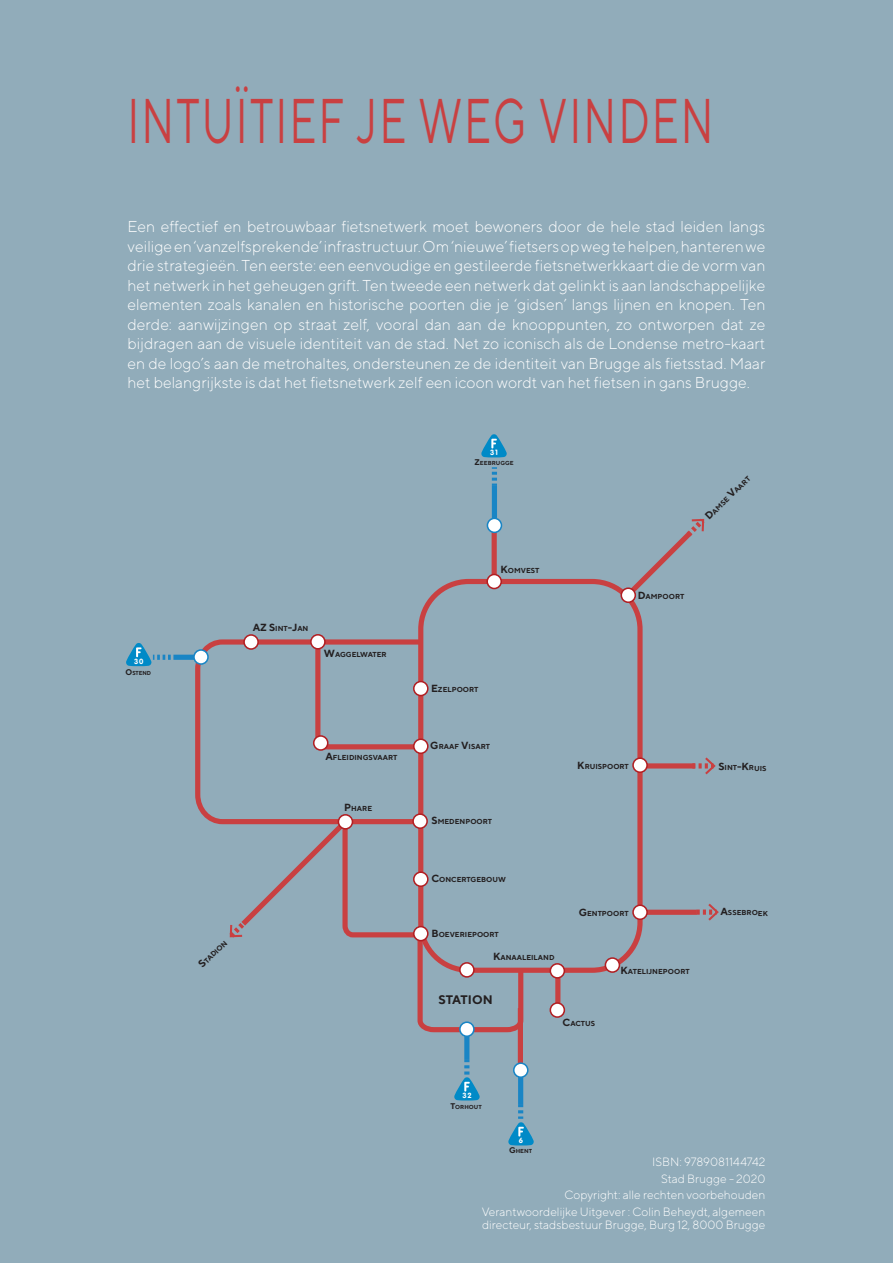
<style>
.page{position:relative;width:893px;height:1263px;background:#91acba}
.page>*{position:absolute;margin:0;border:0;box-sizing:border-box;transform-origin:0 0}
.TITLE_-_INSERT{font:63px "TT Norms";letter-spacing:.05em;color:#c94041;scale:.67 1}
.TITLE_-_INSERT-2{font:300 15.75px/19.5px "TT Norms";color:#fff;text-align:justify}
.t1{font:700 12.45px "TT Norms";letter-spacing:-.01em;color:#231f20}
.t2{font:300 12px/13.5px "TT Norms";color:#fff}
.t3{font:700 10.35px "TT Norms";color:#231f20}
.t4{font:7.5px "VAG Rounded Bold";color:#fff}
.t5{font:700 7.2px "TT Norms";color:#231f20}
.t6{font:700 5.85px "TT Norms";color:#231f20}
.t7{font:700 5.85px "TT Norms";color:#231f20;scale:.96 1}
.s1{font-size:8.25px}
.s2{font-size:7.2px}
.s3{font-size:10.35px}
</style>
<div class="page">
<div style="left:418px;top:579px;width:225px;height:394px;border:5px solid #c94041;border-radius:48px"></div>
<div style="left:555px;top:970px;width:5px;height:40px;background:#c94041"></div>
<div style="left:518px;top:1008px;width:5px;height:58px;background:#c94041"></div>
<svg style="left:697px;top:904px;width:22px;height:16px"></svg>
<div style="left:640px;top:910px;width:57px;height:5px;background:#c94041"></div>
<svg style="left:692px;top:757px;width:24px;height:17px"></svg>
<div style="left:640px;top:763px;width:55px;height:5px;background:#c94041"></div>
<svg style="left:619px;top:513px;width:91px;height:91px;background:#94a5b2"></svg>
<div style="left:492px;top:531px;width:5px;height:50px;background:#c94041"></div>
<svg style="left:193px;top:637px;width:333px;height:398px;background:#94a5b2"></svg>
<div style="left:633px;top:758px;width:14px;height:14px;background:#fff;border-radius:50%"></div>
<div style="left:632px;top:757px;width:16px;height:16px;border:2px solid #b11f23;border-radius:50%"></div>
<div style="left:633px;top:905px;width:14px;height:14px;background:#fff;border-radius:50%"></div>
<div style="left:632px;top:904px;width:16px;height:16px;border:2px solid #b11f23;border-radius:50%"></div>
<div style="left:605px;top:958px;width:14px;height:14px;background:#fff;border-radius:50%"></div>
<div style="left:605px;top:957px;width:15px;height:16px;border:2px solid #b11f23;border-radius:50%"></div>
<div style="left:550px;top:964px;width:14px;height:14px;background:#fff;border-radius:50%"></div>
<div style="left:550px;top:963px;width:15px;height:16px;border:2px solid #b11f23;border-radius:50%"></div>
<div style="left:550px;top:1003px;width:14px;height:14px;background:#fff;border-radius:50%"></div>
<div style="left:550px;top:1002px;width:15px;height:16px;border:2px solid #b11f23;border-radius:50%"></div>
<div style="left:460px;top:963px;width:14px;height:14px;background:#fff;border-radius:50%"></div>
<div style="left:459px;top:962px;width:16px;height:16px;border:2px solid #b11f23;border-radius:50%"></div>
<div style="left:413px;top:814px;width:14px;height:14px;background:#fff;border-radius:50%"></div>
<div style="left:412px;top:813px;width:16px;height:16px;border:2px solid #b11f23;border-radius:50%"></div>
<div style="left:414px;top:872px;width:14px;height:14px;background:#fff;border-radius:50%"></div>
<div style="left:413px;top:871px;width:16px;height:16px;border:2px solid #b11f23;border-radius:50%"></div>
<div style="left:414px;top:927px;width:14px;height:14px;background:#fff;border-radius:50%"></div>
<div style="left:413px;top:926px;width:16px;height:15px;border:2px solid #b11f23;border-radius:50%"></div>
<div style="left:338px;top:815px;width:14px;height:14px;background:#fff;border-radius:50%"></div>
<div style="left:338px;top:814px;width:15px;height:16px;border:2px solid #b11f23;border-radius:50%"></div>
<div style="left:244px;top:635px;width:14px;height:14px;background:#fff;border-radius:50%"></div>
<div style="left:243px;top:634px;width:16px;height:16px;border:2px solid #b11f23;border-radius:50%"></div>
<div style="left:311px;top:635px;width:14px;height:14px;background:#fff;border-radius:50%"></div>
<div style="left:310px;top:634px;width:16px;height:16px;border:2px solid #b11f23;border-radius:50%"></div>
<div style="left:414px;top:739px;width:14px;height:14px;background:#fff;border-radius:50%"></div>
<div style="left:413px;top:738px;width:16px;height:16px;border:2px solid #b11f23;border-radius:50%"></div>
<div style="left:314px;top:736px;width:14px;height:14px;background:#fff;border-radius:50%"></div>
<div style="left:313px;top:735px;width:16px;height:16px;border:2px solid #b11f23;border-radius:50%"></div>
<div style="left:414px;top:681px;width:14px;height:14px;background:#fff;border-radius:50%"></div>
<div style="left:413px;top:681px;width:16px;height:15px;border:2px solid #b11f23;border-radius:50%"></div>
<div style="left:487px;top:574px;width:14px;height:14px;background:#fff;border-radius:50%"></div>
<div style="left:486px;top:574px;width:16px;height:15px;border:2px solid #b11f23;border-radius:50%"></div>
<div style="left:621px;top:588px;width:14px;height:14px;background:#fff;border-radius:50%"></div>
<div style="left:620px;top:587px;width:16px;height:16px;border:2px solid #b11f23;border-radius:50%"></div>
<svg style="left:481px;top:434px;width:26px;height:24px"></svg>
<div style="left:518px;top:1073px;width:5px;height:31px;background:#1985c5"></div>
<svg style="left:454px;top:1059px;width:26px;height:42px"></svg>
<div style="left:464px;top:1031px;width:5px;height:28px;background:#1985c5"></div>
<svg style="left:126px;top:642px;width:49px;height:24px"></svg>
<div style="left:175px;top:655px;width:24px;height:5px;background:#1985c5"></div>
<svg style="left:492px;top:467px;width:5px;height:18px"></svg>
<div style="left:492px;top:485px;width:5px;height:40px;background:#1985c5"></div>
<div style="left:460px;top:1022px;width:14px;height:14px;background:#fff;border-radius:50%"></div>
<div style="left:459px;top:1021px;width:16px;height:16px;border:2px solid #1985c5;border-radius:50%"></div>
<div style="left:194px;top:650px;width:14px;height:14px;background:#fff;border-radius:50%"></div>
<div style="left:193px;top:649px;width:16px;height:16px;border:2px solid #1985c5;border-radius:50%"></div>
<div style="left:487px;top:518px;width:14px;height:14px;background:#fff;border-radius:50%"></div>
<div style="left:487px;top:518px;width:15px;height:15px;border:2px solid #1985c5;border-radius:50%"></div>
<div style="left:514px;top:1063px;width:14px;height:14px;background:#fff;border-radius:50%"></div>
<div style="left:513px;top:1062px;width:16px;height:16px;border:2px solid #1985c5;border-radius:50%"></div>
<svg style="left:508px;top:1104px;width:26px;height:42px"></svg>
<p class="TITLE_-_INSERT" style="left:128px;top:83px;width:876px">INTUÏTIEF JE WEG VINDEN</p>
<p class="TITLE_-_INSERT-2" style="left:128px;top:216px;width:639px">Een effectief en betrouwbaar fietsnetwerk moet bewoners door de hele stad leiden langs veilige en ‘vanzelfsprekende’ infrastructuur. Om ‘nieuwe’ fietsers op weg te helpen, hanteren we drie strategieën. Ten eerste: een eenvoudige en gestileerde fietsnetwerkkaart die de vorm van het netwerk in het geheugen grift. Ten tweede een netwerk dat gelinkt is aan landschappelijke elementen zoals kanalen en historische poorten die je ‘gidsen’ langs lijnen en knopen. Ten derde: aanwijzingen op straat zelf, vooral dan aan de knooppunten, zo ontworpen dat ze bijdragen aan de visuele identiteit van de stad. Net zo iconisch als de Londense metro-kaart en de logo’s aan de metrohaltes, ondersteunen ze de identiteit van Brugge als fietsstad. Maar het belangrijkste is dat het fietsnetwerk zelf een icoon wordt van het fietsen in gans Brugge.</p>
<p class="t4" style="left:490px;top:447px;width:9px">31</p>
<p class="t4" style="left:134px;top:657px;width:11px">30</p>
<p class="t7" style="left:126px;top:669px;width:28px"><span class="s1">O</span>STEND</p>
<p class="t3" style="left:253px;top:620px;width:57px">AZ S<span class="s2">INT</span>-J<span class="s2">AN</span></p>
<p class="t5" style="left:324px;top:650px;width:64px"><span class="s3">W</span>AGGELWATER</p>
<p class="t5" style="left:325px;top:753px;width:73px"><span class="s3">A</span>FLEIDINGSVAART</p>
<p class="t5" style="left:344px;top:804px;width:29px"><span class="s3">P</span>HARE</p>
<p class="t5" style="left:198px;top:963px;width:37px;rotate:-44deg"><span class="s3">S</span>TADION</p>
<p class="t6" style="left:475px;top:459px;width:40px"><span class="s1">Z</span>EEBRUGGE</p>
<p class="t5" style="left:500px;top:566px;width:40px"><span class="s3">K</span>OMVEST</p>
<p class="t5" style="left:704px;top:515px;width:60px;rotate:-44deg"><span class="s3">D</span>AMSE <span class="s3">V</span>AART</p>
<p class="t5" style="left:638px;top:592px;width:48px"><span class="s3">D</span>AMPOORT</p>
<p class="t5" style="left:431px;top:685px;width:49px"><span class="s3">E</span>ZELPOORT</p>
<p class="t5" style="left:430px;top:742px;width:61px"><span class="s3">G</span>RAAF <span class="s3">V</span>ISART</p>
<p class="t5" style="left:432px;top:817px;width:62px"><span class="s3">S</span>MEDENPOORT</p>
<p class="t5" style="left:577px;top:762px;width:53px"><span class="s3">K</span>RUISPOORT</p>
<p class="t5" style="left:431px;top:875px;width:76px"><span class="s3">C</span>ONCERTGEBOUW</p>
<p class="t5" style="left:432px;top:930px;width:69px"><span class="s3">B</span>OEVERIEPOORT</p>
<p class="t5" style="left:493px;top:953px;width:63px"><span class="s3">K</span>ANAALEILAND</p>
<p class="t1" style="left:438px;top:992px;width:56px">STATION</p>
<p class="t5" style="left:579px;top:908px;width:51px"><span class="s3">G</span>ENTPOORT</p>
<p class="t5" style="left:563px;top:1018px;width:34px"><span class="s3">C</span>ACTUS</p>
<p class="t5" style="left:621px;top:966px;width:70px"><span class="s3">K</span>ATELIJNEPOORT</p>
<p class="t4" style="left:462px;top:1091px;width:11px">32</p>
<p class="t6" style="left:450px;top:1103px;width:33px"><span class="s1">T</span>ORHOUT</p>
<p class="t4" style="left:519px;top:1136px;width:6px">6</p>
<p class="t6" style="left:509px;top:1147px;width:25px"><span class="s1">G</span>HENT</p>
<p class="t5" style="left:719px;top:763px;width:50px;rotate:1deg"><span class="s3">S</span>INT<span class="s3">-K</span>RUIS</p>
<p class="t5" style="left:721px;top:908px;width:49px;rotate:1deg"><span class="s3">A</span>SSEBROEK</p>
<p class="t2" style="left:652px;top:1155px;width:115px">ISBN: 9789081144742</p>
<p class="t2" style="left:661px;top:1171px;width:106px">Stad Brugge - 2020</p>
<p class="t2" style="left:564px;top:1188px;width:202px">Copyright: alle rechten voorbehouden</p>
<p class="t2" style="left:482px;top:1204px;width:285px">Verantwoordelijke Uitgever : Colin Beheydt, algemeen directeur, stadsbestuur Brugge, Burg 12, 8000 Brugge</p>
</div>
